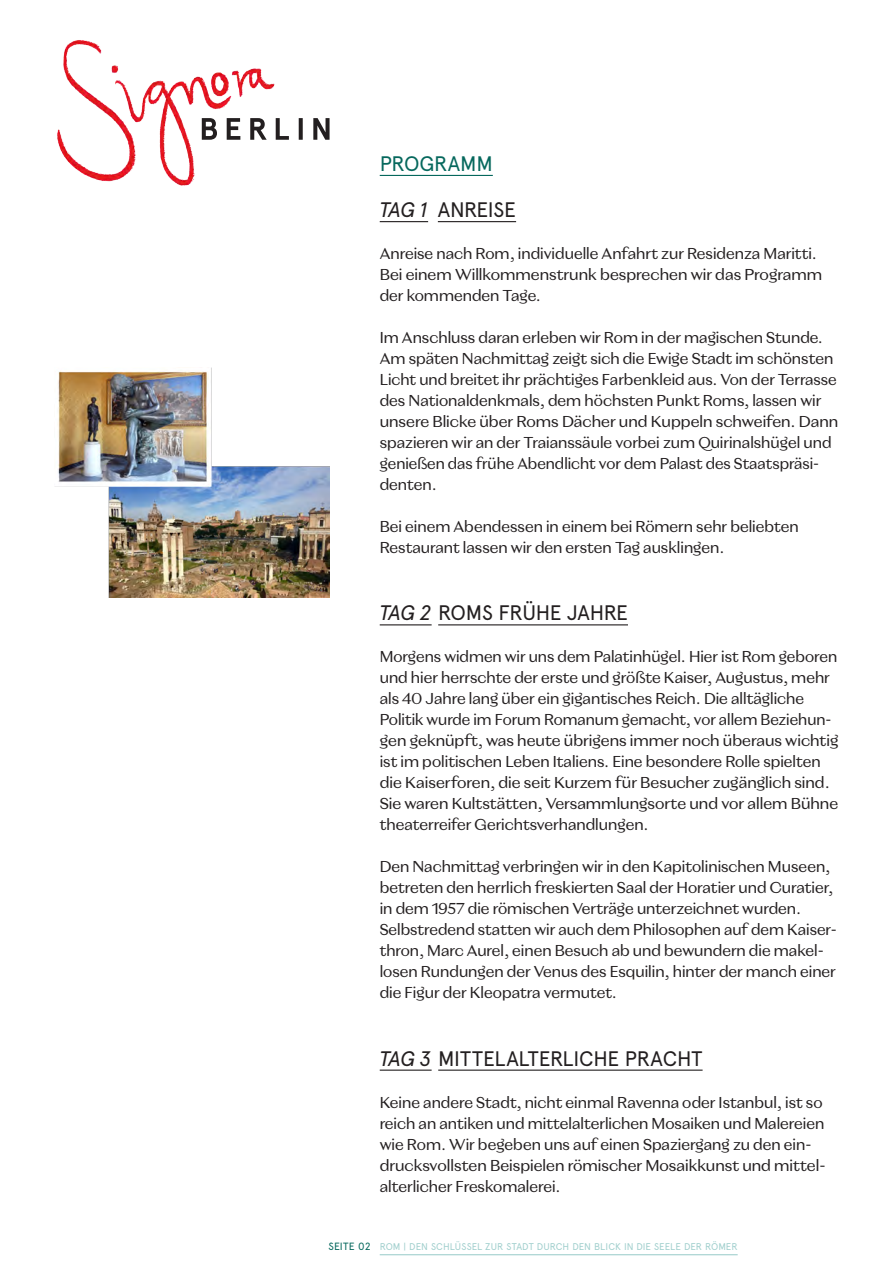
<style>
.page{position:relative;width:893px;height:1263px;background:#fff}
.page>*{position:absolute;margin:0;border:0;box-sizing:border-box;transform-origin:0 0}
.t1{font:21px "Apercu";letter-spacing:-.015em;color:#231f20}
.t2{font:21px/46.2px "Apercu";letter-spacing:-.015em;color:#06685d}
.t3{font:15.75px/21px "Magnat Text";color:#231f20}
.t4{font:9.75px "Apercu";color:#a2d0ce}
.s1{font-style:italic;color:#231f20}
.s2{color:#231f20}
.s3{font-style:italic}
.s4{font-size:10.5px;color:#06685d}
</style>
<div class="page">
<img style="left:57px;top:40px;width:218px;height:146px">
<svg style="left:202px;top:118px;width:128px;height:22px"></svg>
<hr style="left:380px;top:1254px;width:358px;height:1px;background:#a2d0ce">
<hr style="left:380px;top:175px;width:113px;height:1px;background:#06685d">
<hr style="left:380px;top:221px;width:48px;height:1px;background:#231f20">
<hr style="left:438px;top:221px;width:78px;height:1px;background:#231f20">
<hr style="left:380px;top:624px;width:52px;height:1px;background:#231f20">
<hr style="left:438px;top:624px;width:190px;height:1px;background:#231f20">
<hr style="left:380px;top:1069px;width:52px;height:2px;background:#231f20">
<hr style="left:438px;top:1069px;width:265px;height:2px;background:#231f20">
<img style="left:55px;top:367px;width:275px;height:230px">
<h1 class="t2" style="left:380px;top:140px;width:138px">PROGRAMM<br><span class="s1">TAG 1</span> <span class="s2">ANREISE</span></h1>
<p class="t3" style="left:380px;top:243px;width:444px">Anreise nach Rom, individuelle Anfahrt zur Residenza Maritti.<br>Bei einem Willkommenstrunk besprechen wir das Programm der kommenden Tage.</p>
<p class="t3" style="left:380px;top:327px;width:460px">Im Anschluss daran erleben wir Rom in der magischen Stunde.<br>Am späten Nachmittag zeigt sich die Ewige Stadt im schönsten Licht und breitet ihr prächtiges Farbenkleid aus. Von der Terrasse des Nationaldenkmals, dem höchsten Punkt Roms, lassen wir unsere Blicke über Roms Dächer und Kuppeln schweifen. Dann spazieren wir an der Traianssäule vorbei zum Quirinalshügel und genießen das frühe Abendlicht vor dem Palast des Staatspräsi&shy;denten.</p>
<p class="t3" style="left:380px;top:516px;width:420px">Bei einem Abendessen in einem bei Römern sehr beliebten<br>Restaurant lassen wir den ersten Tag ausklingen.</p>
<h1 class="t1" style="left:380px;top:600px;width:250px"><span class="s3">TAG 2</span> ROMS FRÜHE JAHRE</h1>
<p class="t3" style="left:380px;top:646px;width:460px">Morgens widmen wir uns dem Palatinhügel. Hier ist Rom geboren und hier herrschte der erste und größte Kaiser, Augustus, mehr als 40 Jahre lang über ein gigantisches Reich. Die alltägliche Politik wurde im Forum Romanum gemacht, vor allem Beziehun&shy;gen geknüpft, was heute übrigens immer noch überaus wichtig ist im politischen Leben Italiens. Eine besondere Rolle spielten die Kaiserforen, die seit Kurzem für Besucher zugänglich sind.<br>Sie waren Kultstätten, Versammlungsorte und vor allem Bühne theaterreifer Gerichtsverhandlungen.</p>
<p class="t3" style="left:380px;top:856px;width:459px">Den Nachmittag verbringen wir in den Kapitolinischen Museen, betreten den herrlich freskierten Saal der Horatier und Curatier, in dem 1957 die römischen Verträge unterzeichnet wurden.<br>Selbstredend statten wir auch dem Philosophen auf dem Kaiser&shy;thron, Marc Aurel, einen Besuch ab und bewundern die makel&shy;losen Rundungen der Venus des Esquilin, hinter der manch einer die Figur der Kleopatra vermutet.</p>
<h1 class="t1" style="left:380px;top:1046px;width:324px"><span class="s3">TAG 3</span> MITTELALTERLICHE PRACHT</h1>
<p class="t3" style="left:380px;top:1091px;width:447px">Keine andere Stadt, nicht einmal Ravenna oder Istanbul, ist so reich an antiken und mittelalterlichen Mosaiken und Malereien wie Rom. Wir begeben uns auf einen Spaziergang zu den ein&shy;drucksvollsten Beispielen römischer Mosaikkunst und mittel&shy;alterlicher Freskomalerei.</p>
<p class="t4" style="left:329px;top:1241px;width:411px"><span class="s4">SEITE 02</span> ROM | DEN SCHLÜSSEL ZUR STADT DURCH DEN BLICK IN DIE SEELE DER RÖMER</p>
</div>
